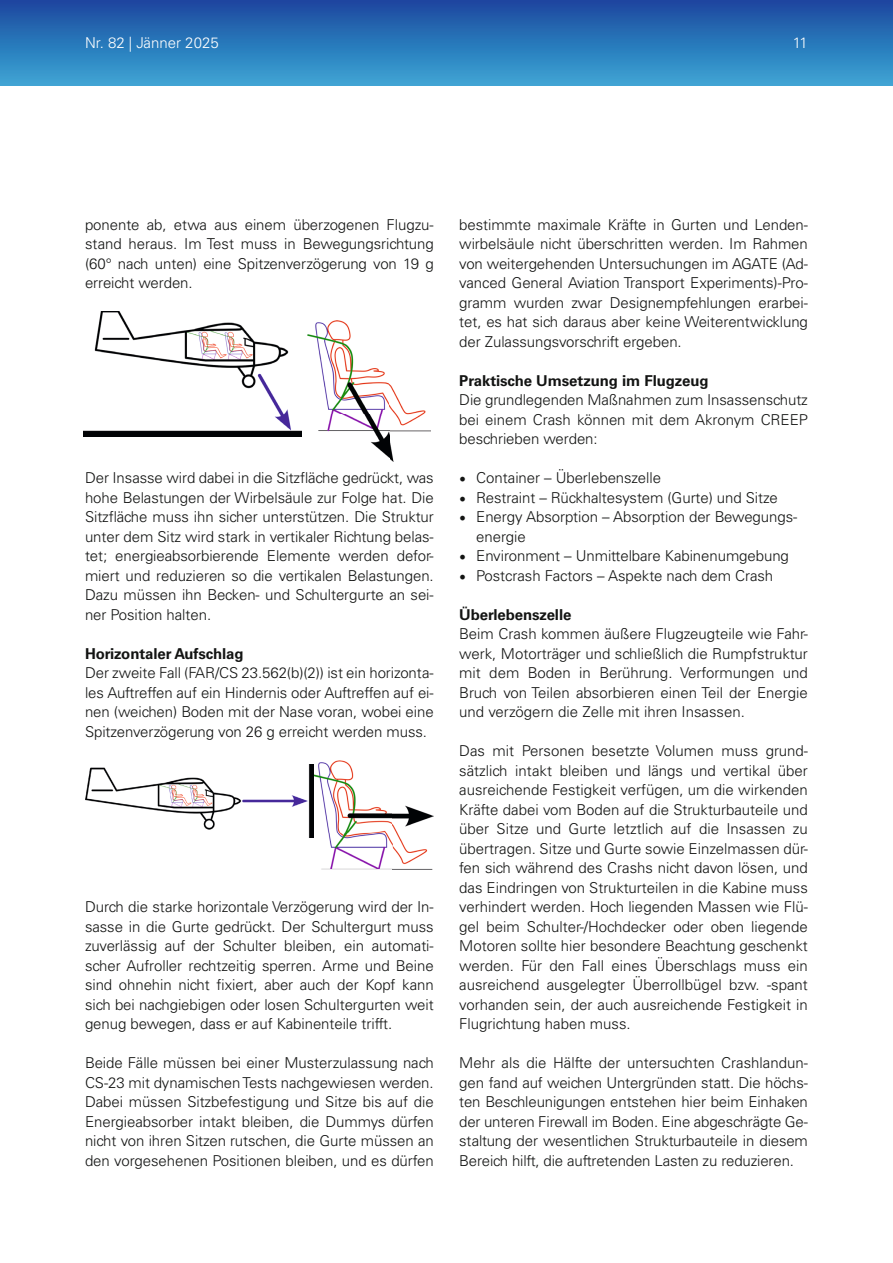
<style>
.page{position:relative;width:893px;height:1263px;background:#fff}
.page>*{position:absolute;margin:0;border:0;box-sizing:border-box;transform-origin:0 0}
.t1{font:300 15px/19.5px "Univers LT Std";letter-spacing:-.005em;color:#131413;text-align:justify}
.t2{font:700 15px "Univers LT Std";letter-spacing:-.005em;color:#131413}
.t3{font:300 15px "Univers LT Std";color:#fff}
.s1{font-family:"Minion Pro";font-weight:400;font-size:18px}
</style>
<div class="page">
<div style="left:0;top:0;width:893px;height:85px;background:linear-gradient(to bottom,#1a479e,#3ba6d4)"></div>
<img style="left:307px;top:321px;width:123px;height:140px">
<img style="left:311px;top:760px;width:123px;height:109px">
<img style="left:84px;top:311px;width:218px;height:125px">
<img style="left:86px;top:764px;width:228px;height:73px">
<p class="t3" style="left:85px;top:34px;width:135px">Nr. 82 | Jänner 2025</p>
<p class="t3" style="left:793px;top:34px;width:16px">11</p>
<p class="t1" style="left:85px;top:214px;width:350px">ponente ab, etwa aus einem überzogenen Flugzu&shy;stand heraus. Im Test muss in Bewegungsrichtung (60° nach unten) eine Spitzenverzögerung von 19 g erreicht werden.</p>
<p class="t1" style="left:85px;top:468px;width:350px">Der Insasse wird dabei in die Sitzfläche gedrückt, was hohe Belastungen der Wirbelsäule zur Folge hat. Die Sitzfläche muss ihn sicher unterstützen. Die Struktur unter dem Sitz wird stark in vertikaler Richtung belas&shy;tet; energieabsorbierende Elemente werden defor&shy;miert und reduzieren so die vertikalen Belastungen.<br>Dazu müssen ihn Becken- und Schultergurte an sei&shy;ner Position halten.</p>
<p class="t2" style="left:85px;top:644px;width:160px">Horizontaler Aufschlag</p>
<p class="t1" style="left:85px;top:663px;width:350px">Der zweite Fall (FAR/CS 23.562(b)(2)) ist ein horizonta&shy;les Auftreffen auf ein Hindernis oder Auftreffen auf ei&shy;nen (weichen) Boden mit der Nase voran, wobei eine Spitzenverzögerung von 26 g erreicht werden muss.</p>
<p class="t1" style="left:85px;top:897px;width:350px">Durch die starke horizontale Verzögerung wird der In&shy;sasse in die Gurte gedrückt. Der Schultergurt muss zuverlässig auf der Schulter bleiben, ein automati&shy;scher Aufroller rechtzeitig sperren. Arme und Beine sind ohnehin nicht fixiert, aber auch der Kopf kann sich bei nachgiebigen oder losen Schultergurten weit genug bewegen, dass er auf Kabinenteile trifft.</p>
<p class="t1" style="left:85px;top:1053px;width:350px">Beide Fälle müssen bei einer Musterzulassung nach CS-23 mit dynamischen Tests nachgewiesen werden.<br>Dabei müssen Sitzbefestigung und Sitze bis auf die Energieabsorber intakt bleiben, die Dummys dürfen nicht von ihren Sitzen rutschen, die Gurte müssen an den vorgesehenen Positionen bleiben, und es dürfen</p>
<p class="t1" style="left:459px;top:214px;width:350px">bestimmte maximale Kräfte in Gurten und Lenden&shy;wirbelsäule nicht überschritten werden. Im Rahmen von weitergehenden Untersuchungen im AGATE (Ad&shy;vanced General Aviation Transport Experiments)-Pro&shy;gramm wurden zwar Designempfehlungen erarbei&shy;tet, es hat sich daraus aber keine Weiterentwicklung der Zulassungsvorschrift ergeben.</p>
<p class="t2" style="left:459px;top:371px;width:251px">Praktische Umsetzung im Flugzeug</p>
<p class="t1" style="left:459px;top:390px;width:350px">Die grundlegenden Maßnahmen zum Insassenschutz bei einem Crash können mit dem Akronym CREEP beschrieben werden:</p>
<p class="t1" style="left:459px;top:468px;width:203px"><span class="s1">•</span> Container – Überlebenszelle</p>
<p class="t1" style="left:459px;top:487px;width:320px"><span class="s1">•</span> Restraint – Rückhaltesystem (Gurte) und Sitze</p>
<p class="t1" style="left:476px;top:507px;width:323px;text-indent:-17px"><span class="s1">•</span> Energy Absorption – Absorption der Bewegungs&shy;energie</p>
<p class="t1" style="left:459px;top:546px;width:331px"><span class="s1">•</span> Environment – Unmittelbare Kabinenumgebung</p>
<p class="t1" style="left:459px;top:565px;width:316px"><span class="s1">•</span> Postcrash Factors – Aspekte nach dem Crash</p>
<p class="t2" style="left:459px;top:605px;width:114px">Überlebenszelle</p>
<p class="t1" style="left:459px;top:624px;width:350px">Beim Crash kommen äußere Flugzeugteile wie Fahr&shy;werk, Motorträger und schließlich die Rumpfstruktur mit dem Boden in Berührung. Verformungen und Bruch von Teilen absorbieren einen Teil der Energie und verzögern die Zelle mit ihren Insassen.</p>
<p class="t1" style="left:459px;top:741px;width:350px">Das mit Personen besetzte Volumen muss grund&shy;sätzlich intakt bleiben und längs und vertikal über ausreichende Festigkeit verfügen, um die wirkenden Kräfte dabei vom Boden auf die Strukturbauteile und über Sitze und Gurte letztlich auf die Insassen zu übertragen. Sitze und Gurte sowie Einzelmassen dür&shy;fen sich während des Crashs nicht davon lösen, und das Eindringen von Strukturteilen in die Kabine muss verhindert werden. Hoch liegenden Massen wie Flü&shy;gel beim Schulter-/Hochdecker oder oben liegende Motoren sollte hier besondere Beachtung geschenkt werden. Für den Fall eines Überschlags muss ein ausreichend ausgelegter Überrollbügel bzw. -spant vorhanden sein, der auch ausreichende Festigkeit in Flugrichtung haben muss.</p>
<p class="t1" style="left:459px;top:1053px;width:350px">Mehr als die Hälfte der untersuchten Crashlandun&shy;gen fand auf weichen Untergründen statt. Die höchs&shy;ten Beschleunigungen entstehen hier beim Einhaken der unteren Firewall im Boden. Eine abgeschrägte Ge&shy;staltung der wesentlichen Strukturbauteile in diesem Bereich hilft, die auftretenden Lasten zu reduzieren.</p>
</div>
